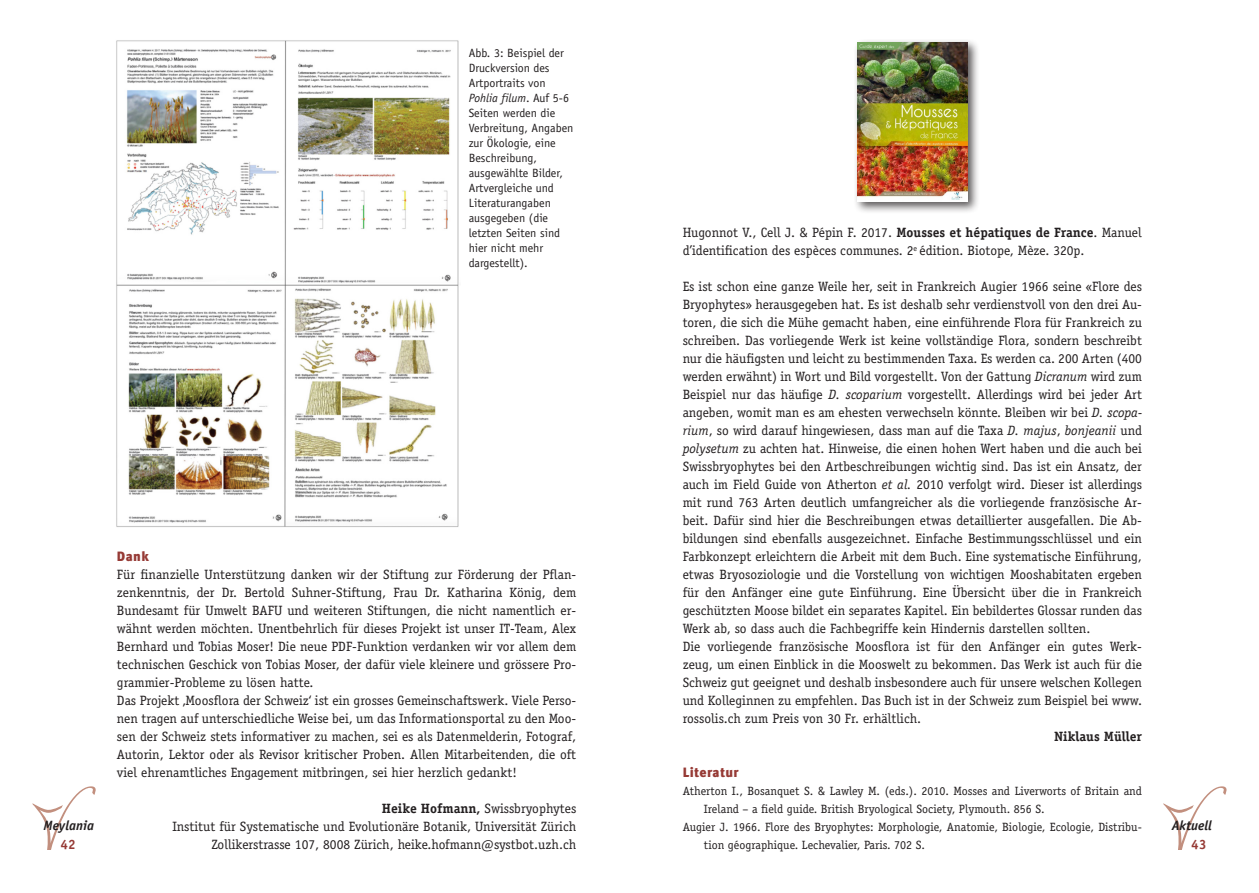
<style>
.page{position:relative;width:1259px;height:893px;background:#fff}
.page>*{position:absolute;margin:0;border:0;box-sizing:border-box;transform-origin:0 0}
.t1{font:13.5px/18px "Officina Serif";color:#231f20}
.t2{font:italic 700 13.5px "Officina Sans";color:#231f20}
.t3{font:700 13.5px "Officina Serif";color:#231f20}
.t4{font:900 13.5px "Meta OT";letter-spacing:.025em;color:#963a35}
.t5{font:700 13.5px "Officina Sans";color:#963a35}
.t6{font:12px "Officina Serif";color:#231f20}
.t7{font:12px/15px "Officina Sans";color:#231f20}
.s1{font-style:italic}
.s2{font-weight:700}
</style>
<div class="page">
<svg style="left:1163px;top:786px;width:63px;height:64px"></svg>
<svg style="left:32px;top:786px;width:64px;height:64px"></svg>
<div style="left:853px;top:39px;width:127px;height:174px;background:#231f20;opacity:.75"></div>
<img style="left:857px;top:43px;width:110px;height:158px">
<img style="left:116px;top:40px;width:343px;height:487px">
<p class="t7" style="left:469px;top:46px;width:106px">Abb. 3: Beispiel der<br>Druckversion des<br>Artportraits von<br><span class="s1">Pohlia filum</span>. Auf 5-6<br>Seiten werden die<br>Verbreitung, Angaben zur Ökologie, eine<br>Beschreibung, ausgewählte Bilder,<br>Artvergleiche und<br>Literaturangaben ausgegeben (die letzten Seiten sind hier nicht mehr dargestellt).</p>
<p class="t1" style="left:682px;top:224px;width:461px">Hugonnot V., Cell J. &amp; Pépin F. 2017. <span class="s2">Mousses et hépatiques de France</span>. Manuel d’identification des espèces communes. 2<sup>e</sup> édition. Biotope, Mèze. 320p.</p>
<p class="t1" style="left:682px;top:278px;width:461px">Es ist schon eine ganze Weile her, seit in Frankreich Augier 1966 seine «Flore des Bryophytes» herausgegeben hat. Es ist deshalb sehr verdienstvoll von den drei Au&shy;toren, die sich die Mühe gemacht haben, eine einführende Flora für Frankreich zu schreiben. Das vorliegende Werk ist keine vollständige Flora, sondern beschreibt nur die häufigsten und leicht zu bestimmenden Taxa. Es werden ca. 200 Arten (400 werden erwähnt) in Wort und Bild vorgestellt. Von der Gattung <span class="s1">Dicranum</span> wird zum Beispiel nur das häufige <span class="s1">D. scoparium</span> vorgestellt. Allerdings wird bei jeder Art angeben, womit man es am ehesten verwechseln könnte. Bleiben wir bei <span class="s1">D. scopa&shy;rium</span>, so wird darauf hingewiesen, dass man auf die Taxa <span class="s1">D. majus</span>, <span class="s1">bonjeanii</span> und <span class="s1">polysetum</span> zu achten hat. Hinweise, die einen hohen Wert haben und die auch bei Swissbryophytes bei den Artbeschreibungen wichtig sind. Das ist ein Ansatz, der auch im Field Guide von Atherton <span class="s1">et al.</span> 2010 verfolgt wird. Dieser ist allerdings mit rund 763 Arten deutlich umfangreicher als die vorliegende französische Ar&shy;beit. Dafür sind hier die Beschreibungen etwas detaillierter ausgefallen. Die Ab&shy;bildungen sind ebenfalls ausgezeichnet. Einfache Bestimmungsschlüssel und ein Farbkonzept erleichtern die Arbeit mit dem Buch. Eine systematische Einführung, etwas Bryosoziologie und die Vorstellung von wichtigen Mooshabitaten ergeben für den Anfänger eine gute Einführung. Eine Übersicht über die in Frankreich geschützten Moose bildet ein separates Kapitel. Ein bebildertes Glossar runden das Werk ab, so dass auch die Fachbegriffe kein Hindernis darstellen sollten.<br>Die vorliegende französische Moosflora ist für den Anfänger ein gutes Werk&shy;zeug, um einen Einblick in die Mooswelt zu bekommen. Das Werk ist auch für die Schweiz gut geeignet und deshalb insbesondere auch für unsere welschen Kollegen und Kolleginnen zu empfehlen. Das Buch ist in der Schweiz zum Beispiel bei www. rossolis.ch zum Preis von 30 Fr. erhältlich.</p>
<p class="t3" style="left:1054px;top:728px;width:89px">Niklaus Müller</p>
<p class="t4" style="left:682px;top:764px;width:58px">Literatur</p>
<p class="t6" style="left:682px;top:784px;width:461px">Atherton I., Bosanquet S. &amp; Lawley M. (eds.). 2010. Mosses and Liverworts of Britain and</p>
<p class="t6" style="left:704px;top:802px;width:342px">Ireland – a field guide. British Bryological Society, Plymouth. 856 S.</p>
<p class="t6" style="left:682px;top:820px;width:461px">Augier J. 1966. Flore des Bryophytes: Morphologie, Anatomie, Biologie, Ecologie, Distribu-</p>
<p class="t6" style="left:704px;top:838px;width:223px">tion géographique. Lechevalier, Paris. 702 S.</p>
<p class="t4" style="left:117px;top:549px;width:33px">Dank</p>
<p class="t1" style="left:117px;top:566px;width:461px">Für finanzielle Unterstützung danken wir der Stiftung zur Förderung der Pflan&shy;zenkenntnis, der Dr. Bertold Suhner-Stiftung, Frau Dr. Katharina König, dem Bundesamt für Umwelt BAFU und weiteren Stiftungen, die nicht namentlich er&shy;wähnt werden möchten. Unentbehrlich für dieses Projekt ist unser IT-Team, Alex Bernhard und Tobias Moser! Die neue PDF-Funktion verdanken wir vor allem dem technischen Geschick von Tobias Moser, der dafür viele kleinere und grössere Pro&shy;grammier-Probleme zu lösen hatte.<br>Das Projekt ‚Moosflora der Schweiz‘ ist ein grosses Gemeinschaftswerk. Viele Perso&shy;nen tragen auf unterschiedliche Weise bei, um das Informationsportal zu den Moo&shy;sen der Schweiz stets informativer zu machen, sei es als Datenmelderin, Fotograf, Autorin, Lektor oder als Revisor kritischer Proben. Allen Mitarbeitenden, die oft viel ehrenamtliches Engagement mitbringen, sei hier herzlich gedankt!</p>
<p class="t1" style="left:172px;top:800px;width:405px;text-align:right"><span class="s2">Heike Hofmann,</span> Swissbryophytes<br>Institut für Systematische und Evolutionäre Botanik, Universität Zürich<br>Zollikerstrasse 107, 8008 Zürich, heike.hofmann@systbot.uzh.ch</p>
<p class="t2" style="left:44px;top:817px;width:52px">Meylania</p>
<p class="t5" style="left:60px;top:836px;width:17px">42</p>
<p class="t5" style="left:1191px;top:836px;width:17px">43</p>
<p class="t2" style="left:1171px;top:818px;width:42px">Aktuell</p>
</div>
